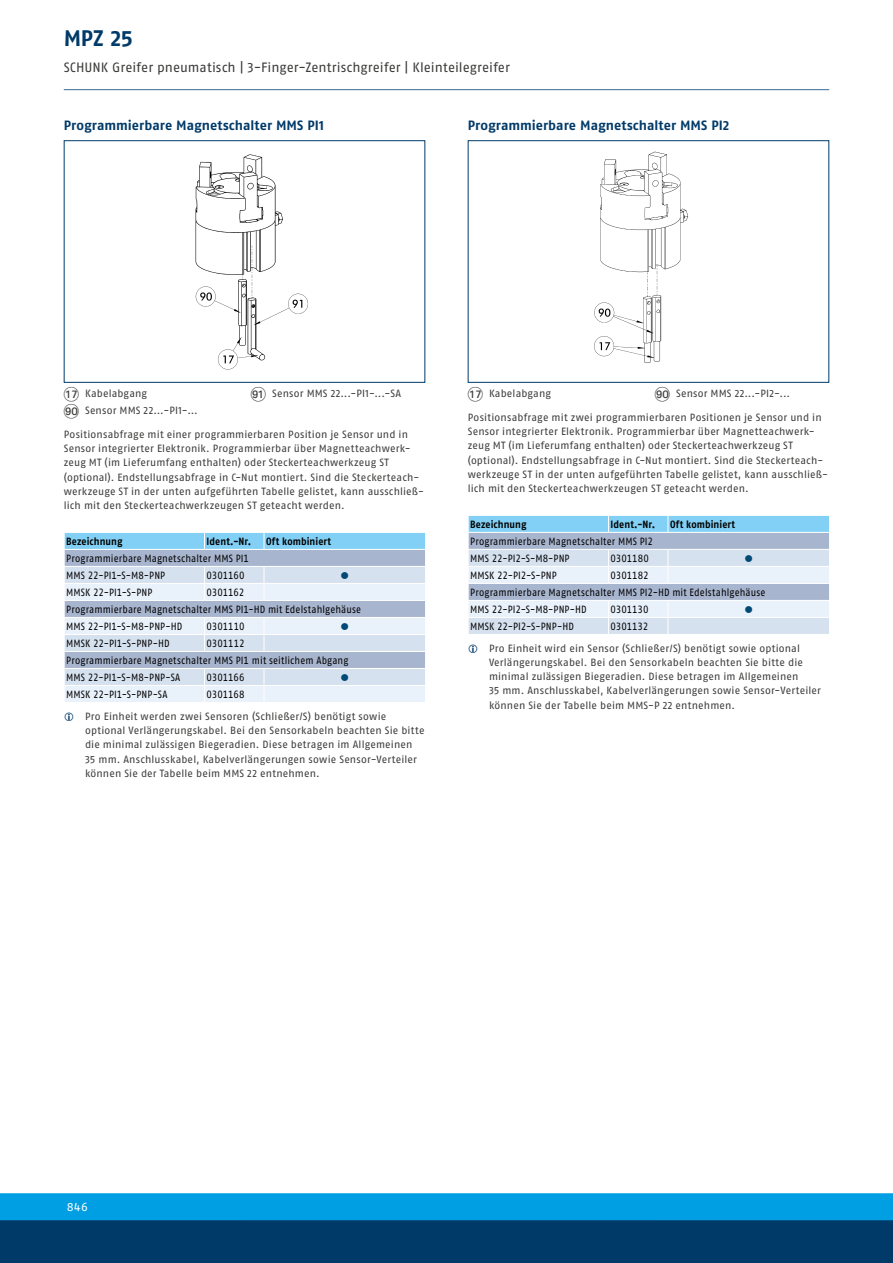
<style>
.page{position:relative;width:893px;height:1263px;background:#fff}
.page>*{position:absolute;margin:0;border:0;box-sizing:border-box;transform-origin:0 0}
.t1{font:700 22.5px "SCHUNK Fago Pro";color:#003a69}
.t2{font:700 13.5px "SCHUNK Fago Pro";color:#003a69}
.t3{font:13.5px "SCHUNK Fago Pro";letter-spacing:.005em;color:#3b3b3a}
.t4{font:12px "SCHUNK Fago Pro";color:#fff}
.t5{font:10.5px/14.2px "SCHUNK Fago Pro";letter-spacing:.015em;color:#3b3b3a}
.t6{font:10.5px/17px "SCHUNK Fago Pro";letter-spacing:.01em;color:#000;scale:.9 1}
.t7{font:700 10.5px "SCHUNK Fago Pro";letter-spacing:.01em;color:#000;scale:.9 1}
.t8{font:10.5px "SCHUNK Fago Pro";letter-spacing:-.01em;color:#000;scale:.9 1}
.t9{font:10.5px "SCHUNK Fago Pro";color:#004876}
.s1{font-family:"Deco Numbers LH Circle";font-size:15px}
</style>
<div class="page">
<div style="left:0;top:1202px;width:893px;height:61px;background:#003a69"></div>
<div style="left:0;top:1193px;width:893px;height:27px;background:#009ee3"></div>
<hr style="left:64px;top:89px;width:765px;height:1px;background:#3e6791">
<div style="left:64px;top:140px;width:361px;height:243px;border:1px solid #003a69"></div>
<img style="left:195px;top:154px;width:113px;height:216px">
<svg style="left:64px;top:532px;width:361px;height:170px;background:#c8d9ea"></svg>
<hr style="left:64px;top:668px;width:140px;height:1px;background:#fff">
<hr style="left:204px;top:668px;width:60px;height:1px;background:#fff">
<hr style="left:264px;top:668px;width:162px;height:1px;background:#fff">
<div style="left:468px;top:140px;width:361px;height:243px;border:1px solid #003a69"></div>
<img style="left:594px;top:151px;width:95px;height:212px">
<svg style="left:468px;top:515px;width:361px;height:119px;background:#c5d8ea"></svg>
<hr style="left:468px;top:600px;width:140px;height:1px;background:#fff">
<hr style="left:608px;top:600px;width:60px;height:1px;background:#fff">
<hr style="left:668px;top:600px;width:162px;height:1px;background:#fff">
<h1 class="t1" style="left:64px;top:24px;width:71px">MPZ 25</h1>
<p class="t3" style="left:64px;top:60px;width:448px">SCHUNK Greifer pneumatisch | 3-Finger-Zentrischgreifer | Kleinteilegreifer</p>
<p class="t2" style="left:64px;top:117px;width:262px">Programmierbare Magnetschalter MMS PI1</p>
<p class="t2" style="left:468px;top:117px;width:263px">Programmierbare Magnetschalter MMS PI2</p>
<p class="t5" style="left:64px;top:385px;width:136px;line-height:17px"><span class="s1">AQ</span> Kabelabgang<br><span class="s1">IT</span> Sensor MMS 22...-PI1-...</p>
<p class="t5" style="left:251px;top:387px;width:152px"><span class="s1">IK</span> Sensor MMS 22...-PI1-...-SA</p>
<p class="t5" style="left:64px;top:427px;width:362px">Positionsabfrage mit einer programmierbaren Position je Sensor und in Sensor integrierter Elektronik. Programmierbar über Magnetteachwerk&shy;zeug MT (im Lieferumfang enthalten) oder Steckerteachwerkzeug ST (optional). Endstellungsabfrage in C-Nut montiert. Sind die Steckerteach&shy;werkzeuge ST in der unten aufgeführten Tabelle gelistet, kann ausschließ&shy;lich mit den Steckerteachwerkzeugen ST geteacht werden.</p>
<p class="t7" style="left:66px;top:535px;width:64px">Bezeichnung</p>
<p class="t7" style="left:207px;top:535px;width:51px">Ident.-Nr.</p>
<p class="t7" style="left:266px;top:535px;width:74px">Oft kombiniert</p>
<p class="t6" style="left:66px;top:550px;width:205px">Programmierbare Magnetschalter MMS PI1<br>MMS 22-PI1-S-M8-PNP</p>
<p class="t6" style="left:207px;top:567px;width:44px">0301160</p>
<p class="t9" style="left:340px;top:569px;width:10px">●</p>
<p class="t6" style="left:66px;top:584px;width:97px">MMSK 22-PI1-S-PNP</p>
<p class="t6" style="left:66px;top:584px;width:329px;text-indent:140px">0301162<br>Programmierbare Magnetschalter MMS PI1-HD mit Edelstahlgehäuse<br>MMS 22-PI1-S-M8-PNP-HD</p>
<p class="t6" style="left:207px;top:618px;width:44px">0301110</p>
<p class="t9" style="left:340px;top:620px;width:10px">●</p>
<p class="t6" style="left:66px;top:635px;width:116px">MMSK 22-PI1-S-PNP-HD</p>
<p class="t6" style="left:66px;top:635px;width:315px;text-indent:140px">0301112<br>Programmierbare Magnetschalter MMS PI1 mit seitlichem Abgang<br>MMS 22-PI1-S-M8-PNP-SA</p>
<p class="t6" style="left:207px;top:669px;width:44px">0301166</p>
<p class="t9" style="left:340px;top:671px;width:10px">●</p>
<p class="t6" style="left:66px;top:686px;width:114px">MMSK 22-PI1-S-PNP-SA</p>
<p class="t6" style="left:207px;top:686px;width:44px">0301168</p>
<p class="t5" style="left:85px;top:709px;width:341px">Pro Einheit werden zwei Sensoren (Schließer/S) benötigt sowie optional Verlängerungskabel. Bei den Sensorkabeln beachten Sie bitte die minimal zulässigen Biegeradien. Diese betragen im Allgemeinen 35 mm. Anschlusskabel, Kabelverlängerungen sowie Sensor-Verteiler können Sie der Tabelle beim MMS 22 entnehmen.</p>
<p class="t5" style="left:468px;top:387px;width:85px"><span class="s1">AQ</span> Kabelabgang</p>
<p class="t5" style="left:655px;top:387px;width:137px"><span class="s1">IT</span> Sensor MMS 22...-PI2-...</p>
<p class="t5" style="left:468px;top:410px;width:362px">Positionsabfrage mit zwei programmierbaren Positionen je Sensor und in Sensor integrierter Elektronik. Programmierbar über Magnetteachwerk&shy;zeug MT (im Lieferumfang enthalten) oder Steckerteachwerkzeug ST (optional). Endstellungsabfrage in C-Nut montiert. Sind die Steckerteach&shy;werkzeuge ST in der unten aufgeführten Tabelle gelistet, kann ausschließ&shy;lich mit den Steckerteachwerkzeugen ST geteacht werden.</p>
<p class="t7" style="left:470px;top:518px;width:64px">Bezeichnung</p>
<p class="t7" style="left:611px;top:518px;width:51px">Ident.-Nr.</p>
<p class="t7" style="left:670px;top:518px;width:74px">Oft kombiniert</p>
<p class="t6" style="left:470px;top:533px;width:204px">Programmierbare Magnetschalter MMS PI2<br>MMS 22-PI2-S-M8-PNP</p>
<p class="t6" style="left:611px;top:550px;width:44px">0301180</p>
<p class="t9" style="left:744px;top:552px;width:10px">●</p>
<p class="t6" style="left:470px;top:567px;width:98px">MMSK 22-PI2-S-PNP</p>
<p class="t6" style="left:470px;top:567px;width:330px;text-indent:140px">0301182<br>Programmierbare Magnetschalter MMS PI2-HD mit Edelstahlgehäuse<br>MMS 22-PI2-S-M8-PNP-HD</p>
<p class="t6" style="left:611px;top:601px;width:44px">0301130</p>
<p class="t9" style="left:744px;top:603px;width:10px">●</p>
<p class="t6" style="left:470px;top:618px;width:117px">MMSK 22-PI2-S-PNP-HD</p>
<p class="t8" style="left:611px;top:620px;width:43px">0301132</p>
<p class="t5" style="left:489px;top:641px;width:333px">Pro Einheit wird ein Sensor (Schließer/S) benötigt sowie optional Verlängerungskabel. Bei den Sensorkabeln beachten Sie bitte die minimal zulässigen Biegeradien. Diese betragen im Allgemeinen<br>35 mm. Anschlusskabel, Kabelverlängerungen sowie Sensor-Verteiler können Sie der Tabelle beim MMS-P 22 entnehmen.</p>
<p class="t4" style="left:67px;top:1199px;width:22px">846</p>
</div>
